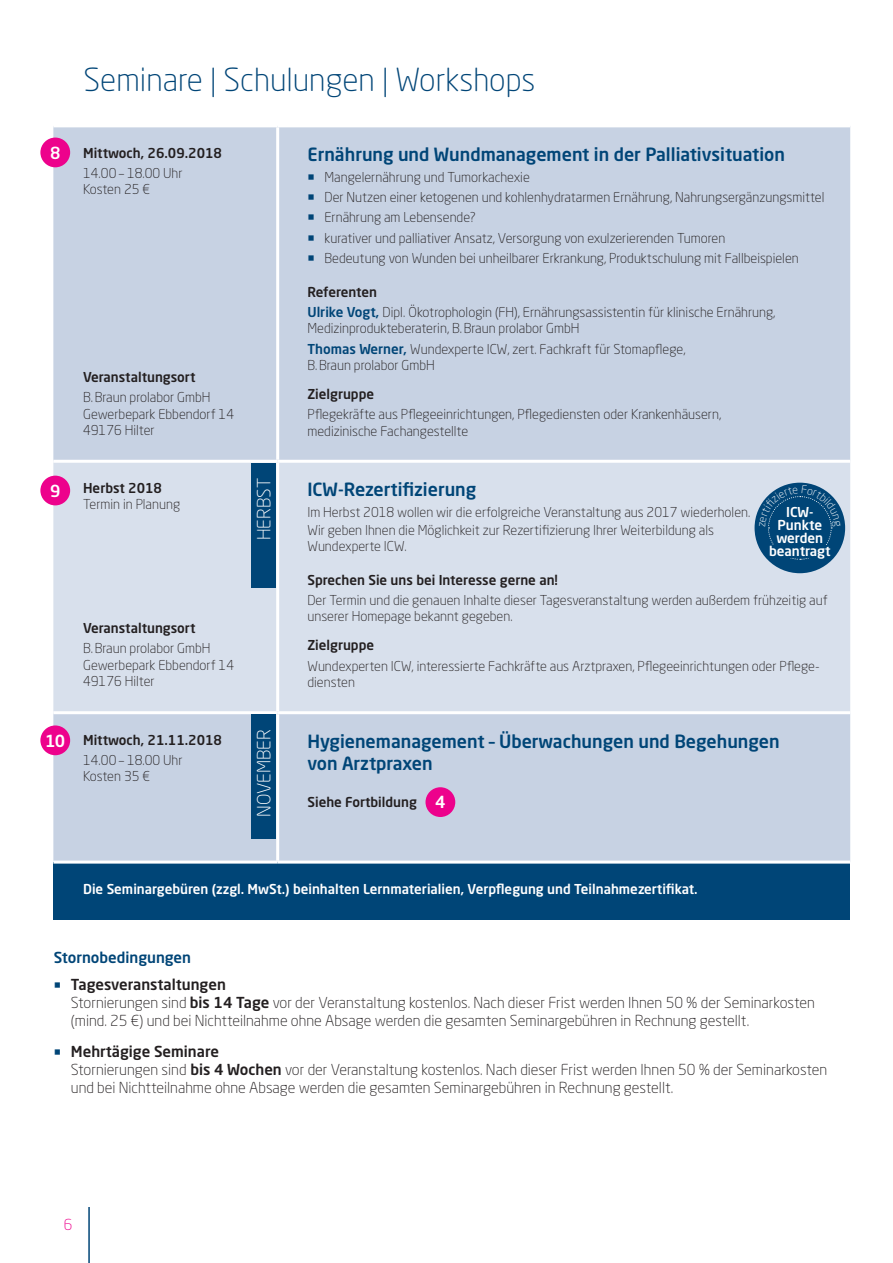
<style>
.page{position:relative;width:893px;height:1263px;background:#fff}
.page>*{position:absolute;margin:0;border:0;box-sizing:border-box;transform-origin:0 0}
.t1{font:300 31.5px "Neo Sans Std";color:#004577}
.t2{font:500 18px/21.6px "Neo Sans Std";color:#004577}
.t3{font:300 18px "Neo Sans Std";color:#fff}
.t4{font:500 16.5px "Neo Sans Std";color:#fff}
.t5{font:300 15px/18px "Neo Sans Std";color:#231f20}
.t6{font:500 15px "Neo Sans Std";color:#004577}
.t7{font:300 15px "Neo Sans Std";color:#ed028c}
.t8{font:300 13.5px/16.2px "Neo Sans Std";color:#231f20}
.t9{font:500 13.5px "Neo Sans Std";color:#231f20}
.t10{font:500 13.5px/12.9px "Neo Sans Std";color:#fff;text-align:center}
.s1{color:#004577}
.s2{font-weight:500}
.s3{font-weight:500;color:#004577}
</style>
<div class="page">
<hr style="left:88px;top:1207px;width:2px;height:56px;background:#004577">
<div style="left:53px;top:127px;width:797px;height:733px;background:#c7d2e3"></div>
<div style="left:53px;top:463px;width:797px;height:248px;background:#d8e0ec"></div>
<div style="left:53px;top:862px;width:797px;height:58px;background:#004577"></div>
<hr style="left:276px;top:127px;width:3px;height:333px;background:#fff">
<hr style="left:276px;top:463px;width:3px;height:248px;background:#fff">
<hr style="left:276px;top:714px;width:3px;height:146px;background:#fff">
<hr style="left:53px;top:860px;width:225px;height:3px;background:#fff">
<hr style="left:278px;top:860px;width:572px;height:3px;background:#fff">
<hr style="left:53px;top:460px;width:225px;height:3px;background:#fff">
<hr style="left:278px;top:460px;width:572px;height:3px;background:#fff">
<hr style="left:53px;top:711px;width:225px;height:3px;background:#fff">
<hr style="left:278px;top:711px;width:572px;height:3px;background:#fff">
<div style="left:40px;top:138px;width:30px;height:29px;background:#ed028c;border-radius:50%"></div>
<div style="left:40px;top:476px;width:30px;height:29px;background:#ed028c;border-radius:50%"></div>
<div style="left:40px;top:725px;width:30px;height:30px;background:#ed028c;border-radius:50%"></div>
<div style="left:755px;top:483px;width:90px;height:90px;background:#004577;border-radius:50%"></div>
<div style="left:252px;top:463px;width:24px;height:125px;background:#004577"></div>
<div style="left:252px;top:714px;width:24px;height:125px;background:#004577"></div>
<div style="left:425px;top:787px;width:30px;height:30px;background:#ed028c;border-radius:50%"></div>
<svg style="left:759px;top:485px;width:81px;height:75px"></svg>
<h1 class="t1" style="left:84px;top:60px;width:453px">Seminare | Schulungen | Workshops</h1>
<p class="t4" style="left:50px;top:142px;width:12px">8</p>
<p class="t9" style="left:83px;top:144px;width:140px">Mittwoch, 26.09.2018</p>
<p class="t8" style="left:83px;top:165px;width:101px">14.00 – 18.00 Uhr<br>Kosten 25 €</p>
<p class="t9" style="left:83px;top:368px;width:114px">Veranstaltungsort</p>
<p class="t8" style="left:83px;top:389px;width:153px">B.Braun prolabor GmbH<br>Gewerbepark Ebbendorf 14<br>49176 Hilter</p>
<h2 class="t2" style="left:307px;top:143px;width:479px">Ernährung und Wundmanagement in der Palliativsituation</h2>
<p class="t8" style="left:307px;top:168px;width:224px"><span class="s1">○</span> Mangelernährung und Tumorkachexie</p>
<p class="t8" style="left:307px;top:189px;width:519px"><span class="s1">○</span> Der Nutzen einer ketogenen und kohlenhydratarmen Ernährung, Nahrungsergänzungsmittel</p>
<p class="t8" style="left:307px;top:209px;width:170px"><span class="s1">○</span> Ernährung am Lebensende?</p>
<p class="t8" style="left:307px;top:230px;width:419px"><span class="s1">○</span> kurativer und palliativer Ansatz, Versorgung von exulzerierenden Tumoren</p>
<p class="t8" style="left:307px;top:250px;width:493px"><span class="s1">○</span> Bedeutung von Wunden bei unheilbarer Erkrankung, Produktschulung mit Fallbeispielen</p>
<p class="t8" style="left:307px;top:281px;width:470px;line-height:20.4px"><span class="s2">Referenten<br></span><span class="s3">Ulrike Vogt,</span> Dipl. Ökotrophologin (FH), Ernährungsassistentin für klinische Ernährung,</p>
<p class="t8" style="left:307px;top:318px;width:380px;line-height:20.4px">Medizinprodukteberaterin, B.Braun prolabor GmbH<br><span class="s3">Thomas Werner,</span> Wundexperte ICW, zert. Fachkraft für Stomapflege,</p>
<p class="t8" style="left:307px;top:357px;width:129px">B.Braun prolabor GmbH</p>
<p class="t9" style="left:307px;top:385px;width:68px">Zielgruppe</p>
<p class="t8" style="left:307px;top:406px;width:415px">Pflegekräfte aus Pflegeeinrichtungen, Pflegediensten oder Krankenhäusern, medizinische Fachangestellte</p>
<p class="t4" style="left:50px;top:480px;width:12px">9</p>
<p class="t9" style="left:83px;top:479px;width:80px">Herbst 2018</p>
<p class="t8" style="left:83px;top:496px;width:99px">Termin in Planung</p>
<h2 class="t3" style="left:253px;top:540px;width:62px;rotate:-90deg">Herbst</h2>
<p class="t9" style="left:83px;top:619px;width:114px">Veranstaltungsort</p>
<p class="t8" style="left:83px;top:640px;width:153px">B.Braun prolabor GmbH<br>Gewerbepark Ebbendorf 14<br>49176 Hilter</p>
<h2 class="t2" style="left:307px;top:479px;width:170px">ICW-Rezertifizierung</h2>
<p class="t8" style="left:307px;top:503px;width:444px;line-height:18.3px">Im Herbst 2018 wollen wir die erfolgreiche Veranstaltung aus 2017 wiederholen.<br>Wir geben Ihnen die Möglichkeit zur Rezertifizierung Ihrer Weiterbildung als</p>
<p class="t8" style="left:307px;top:538px;width:101px">Wundexperte ICW.</p>
<p class="t9" style="left:307px;top:571px;width:252px">Sprechen Sie uns bei Interesse gerne an!</p>
<p class="t8" style="left:307px;top:592px;width:522px">Der Termin und die genauen Inhalte dieser Tagesveranstaltung werden außerdem frühzeitig auf unserer Homepage bekannt gegeben.</p>
<p class="t9" style="left:307px;top:637px;width:68px">Zielgruppe</p>
<p class="t8" style="left:307px;top:658px;width:514px">Wundexperten ICW, interessierte Fachkräfte aus Arztpraxen, Pflegeeinrichtungen oder Pflege&shy;diensten</p>
<p class="t10" style="left:769px;top:505px;width:63px">ICW-<br>Punkte werden beantragt</p>
<p class="t4" style="left:45px;top:730px;width:22px">10</p>
<p class="t9" style="left:83px;top:731px;width:140px">Mittwoch, 21.11.2018</p>
<p class="t8" style="left:83px;top:752px;width:101px">14.00 – 18.00 Uhr<br>Kosten 35 €</p>
<h2 class="t3" style="left:253px;top:817px;width:87px;rotate:-90deg">November</h2>
<h2 class="t2" style="left:307px;top:730px;width:474px">Hygienemanagement – Überwachungen und Begehungen von Arztpraxen</h2>
<p class="t9" style="left:307px;top:793px;width:111px">Siehe Fortbildung</p>
<p class="t4" style="left:435px;top:792px;width:12px">4</p>
<p class="t10" style="left:83px;top:882px;width:616px">Die Seminargebüren (zzgl. MwSt.) beinhalten Lernmaterialien, Verpflegung und Teilnahmezertifikat.</p>
<p class="t6" style="left:54px;top:948px;width:139px">Stornobedingungen</p>
<p class="t5" style="left:71px;top:975px;width:745px;text-indent:-17px"><span class="s1">○</span> <span class="s2">Tagesveranstaltungen<br></span>Stornierungen sind <span class="s2">bis 14 Tage</span> vor der Veranstaltung kostenlos. Nach dieser Frist werden Ihnen 50 % der Seminarkosten (mind. 25 €) und bei Nichtteilnahme ohne Absage werden die gesamten Seminargebühren in Rechnung gestellt.</p>
<p class="t5" style="left:71px;top:1042px;width:758px;text-indent:-17px"><span class="s1">○</span> <span class="s2">Mehrtägige Seminare<br></span>Stornierungen sind <span class="s2">bis 4 Wochen</span> vor der Veranstaltung kostenlos. Nach dieser Frist werden Ihnen 50 % der Seminarkosten und bei Nichtteilnahme ohne Absage werden die gesamten Seminargebühren in Rechnung gestellt.</p>
<p class="t7" style="left:64px;top:1215px;width:10px">6</p>
</div>
